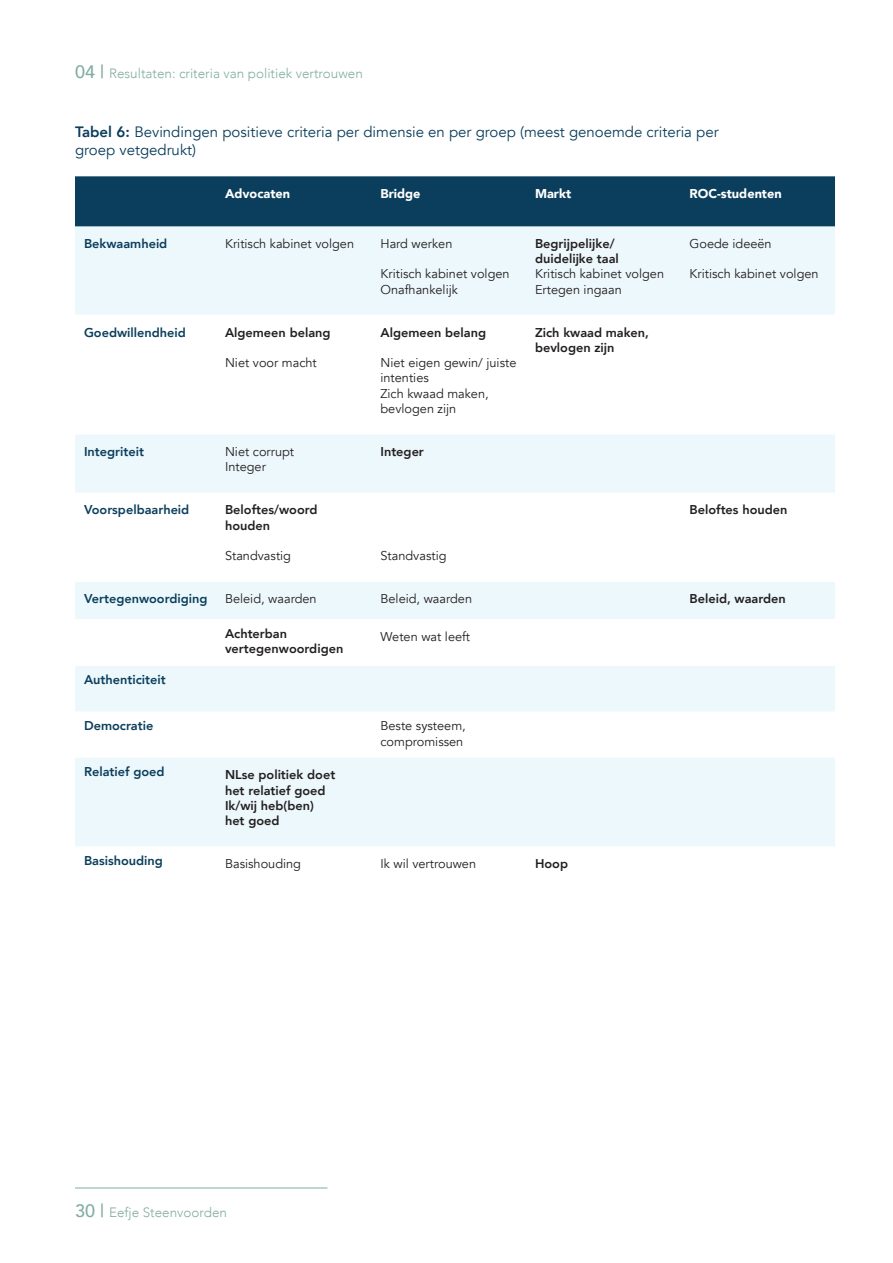
<style>
.page{position:relative;width:893px;height:1263px;background:#fff}
.page>*{position:absolute;margin:0;border:0;box-sizing:border-box;transform-origin:0 0}
.t1{font:15px/18px "Avenir";color:#0a3e5c}
.t2{font:300 13.5px "Avenir";color:#82ada2}
.t3{font:12.75px/15.3px "Avenir";color:#231f20}
.t4{font:800 12.75px/15.3px "Avenir";color:#231f20}
.t5{font:800 12.75px "Avenir";color:#0a3e5c}
.t6{font:900 12.75px "Avenir";color:#fff}
.s1{font-weight:500;font-size:18px}
.s2{font-weight:800}
</style>
<div class="page">
<hr style="left:75px;top:1187px;width:252px;height:1px;background:#82ada2">
<div style="left:75px;top:176px;width:760px;height:51px;background:#0a3e5c"></div>
<div style="left:75px;top:227px;width:760px;height:88px;background:#edf8fc"></div>
<svg style="left:75px;top:435px;width:760px;height:411px;fill:#edf8fc"></svg>
<p class="t2" style="left:75px;top:65px;width:289px"><span class="s1">04 |</span> Resultaten: criteria van politiek vertrouwen</p>
<p class="t1" style="left:75px;top:123px;width:645px"><span class="s2">Tabel 6:</span> Bevindingen positieve criteria per dimensie en per groep (meest genoemde criteria per groep vetgedrukt)</p>
<p class="t6" style="left:225px;top:183px;width:67px">Advocaten</p>
<p class="t6" style="left:380px;top:183px;width:42px">Bridge</p>
<p class="t6" style="left:535px;top:183px;width:38px">Markt</p>
<p class="t6" style="left:689px;top:183px;width:94px">ROC-studenten</p>
<p class="t5" style="left:84px;top:233px;width:85px">Bekwaamheid</p>
<p class="t3" style="left:225px;top:236px;width:131px">Kritisch kabinet volgen</p>
<p class="t3" style="left:380px;top:236px;width:74px">Hard werken</p>
<p class="t3" style="left:380px;top:266px;width:131px">Kritisch kabinet volgen</p>
<p class="t3" style="left:380px;top:282px;width:79px">Onafhankelijk</p>
<p class="t4" style="left:535px;top:236px;width:85px">Begrijpelijke/ duidelijke taal</p>
<p class="t3" style="left:535px;top:266px;width:131px">Kritisch kabinet volgen</p>
<p class="t3" style="left:535px;top:282px;width:88px">Ertegen ingaan</p>
<p class="t3" style="left:689px;top:236px;width:84px">Goede ideeën</p>
<p class="t3" style="left:689px;top:266px;width:131px">Kritisch kabinet volgen</p>
<p class="t5" style="left:84px;top:322px;width:103px">Goedwillendheid</p>
<p class="t4" style="left:225px;top:324px;width:107px">Algemeen belang</p>
<p class="t3" style="left:225px;top:355px;width:93px">Niet voor macht</p>
<p class="t5" style="left:84px;top:442px;width:62px">Integriteit</p>
<p class="t3" style="left:225px;top:444px;width:71px">Niet corrupt</p>
<p class="t3" style="left:225px;top:460px;width:42px">Integer</p>
<p class="t4" style="left:380px;top:324px;width:107px">Algemeen belang</p>
<p class="t3" style="left:380px;top:355px;width:137px">Niet eigen gewin/ juiste intenties</p>
<p class="t3" style="left:380px;top:386px;width:110px">Zich kwaad maken, bevlogen zijn</p>
<p class="t4" style="left:380px;top:444px;width:45px">Integer</p>
<p class="t5" style="left:84px;top:500px;width:107px">Voorspelbaarheid</p>
<p class="t4" style="left:225px;top:502px;width:94px">Beloftes/woord houden</p>
<p class="t3" style="left:225px;top:549px;width:68px">Standvastig</p>
<p class="t3" style="left:380px;top:549px;width:68px">Standvastig</p>
<p class="t4" style="left:535px;top:324px;width:116px">Zich kwaad maken, bevlogen zijn</p>
<p class="t4" style="left:689px;top:502px;width:99px">Beloftes houden</p>
<p class="t5" style="left:84px;top:589px;width:125px">Vertegenwoordiging</p>
<p class="t3" style="left:225px;top:592px;width:93px">Beleid, waarden</p>
<p class="t3" style="left:380px;top:592px;width:93px">Beleid, waarden</p>
<p class="t4" style="left:689px;top:591px;width:98px">Beleid, waarden</p>
<p class="t4" style="left:225px;top:626px;width:120px">Achterban vertegenwoordigen</p>
<p class="t3" style="left:380px;top:629px;width:91px">Weten wat leeft</p>
<p class="t5" style="left:84px;top:670px;width:83px">Authenticiteit</p>
<p class="t5" style="left:84px;top:716px;width:71px">Democratie</p>
<p class="t3" style="left:380px;top:718px;width:87px">Beste systeem, compromissen</p>
<p class="t5" style="left:84px;top:762px;width:82px">Relatief goed</p>
<p class="t4" style="left:225px;top:767px;width:112px">NLse politiek doet het relatief goed</p>
<p class="t4" style="left:225px;top:798px;width:90px">Ik/wij heb(ben) het goed</p>
<p class="t5" style="left:84px;top:851px;width:80px">Basishouding</p>
<p class="t3" style="left:225px;top:856px;width:78px">Basishouding</p>
<p class="t3" style="left:380px;top:856px;width:97px">Ik wil vertrouwen</p>
<p class="t4" style="left:535px;top:856px;width:35px">Hoop</p>
<p class="t2" style="left:75px;top:1204px;width:154px"><span class="s1">30 |</span> Eefje Steenvoorden</p>
</div>
